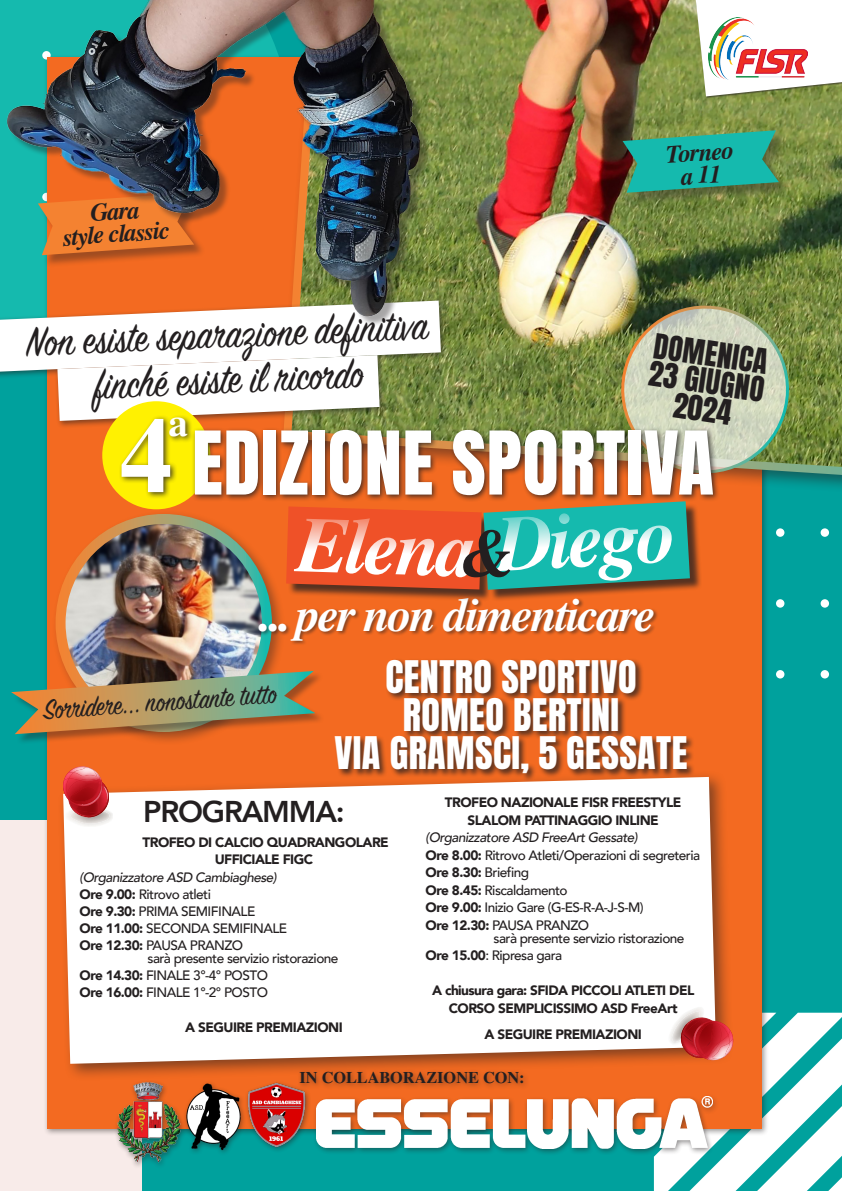
<style>
.page{position:relative;width:842px;height:1191px;background:#00a19d}
.page>*{position:absolute;margin:0;border:0;box-sizing:border-box;transform-origin:0 0}
.t1{font:700 106.3px "STIX General";color:#fff}
.t2{font:italic 700 78.8px "STIX General";color:#fff}
.t3{font:74.6px "Anton";letter-spacing:.01em;color:#fff}
.t4{font:italic 700 67.8px "STIX General";color:#231f20}
.t5{font:italic 700 47.3px "STIX General";letter-spacing:-.04em;color:#fff}
.t6{font:46.4px "Sign Painter House Script";color:#231f20;scale:.86 1}
.t7{font:700 39.2px "STIX General";color:#fff}
.t8{font:38.2px "Anton";letter-spacing:.01em;color:#fff}
.t9{font:31.3px "Sign Painter House Script";color:#231f20;scale:.86 1}
.t10{font:800 30px "Avenir";letter-spacing:-.04em;color:#231f20}
.t11{font:29.6px "Anton";color:#231f20}
.t12{font:italic 700 24.8px "STIX General";color:#231f20}
.t13{font:700 16.3px "STIX General";color:#231f20}
.t14{font:500 13.6px "Avenir";letter-spacing:-.04em;color:#231f20}
.t15{font:900 13.6px/17.5px "Avenir";letter-spacing:-.04em;color:#231f20;text-align:center}
.t16{font:italic 500 13.6px "Avenir";letter-spacing:-.04em;color:#231f20}
.s1{font-style:normal}
.s2{font-weight:900}
.s3{font-weight:500}
</style>
<div class="page">
<div style="left:0;top:820px;width:141px;height:371px;background:#f8ebe9"></div>
<div style="left:47px;top:57px;width:715px;height:1071px;background:#f36a21"></div>
<div style="left:776px;top:528px;width:8px;height:9px;background:#fff;border-radius:50%"></div>
<div style="left:776px;top:599px;width:8px;height:8px;background:#fff;border-radius:50%"></div>
<div style="left:776px;top:670px;width:8px;height:8px;background:#fff;border-radius:50%"></div>
<div style="left:821px;top:528px;width:8px;height:9px;background:#fff;border-radius:50%"></div>
<div style="left:821px;top:599px;width:8px;height:8px;background:#fff;border-radius:50%"></div>
<div style="left:821px;top:670px;width:8px;height:8px;background:#fff;border-radius:50%"></div>
<img style="left:448px;top:0;width:394px;height:489px">
<div style="left:334px;top:658px;width:361px;height:124px;background:#231f20;opacity:.75"></div>
<div style="left:52px;top:510px;width:233px;height:235px;background:#231f20;opacity:.4"></div>
<img style="left:61px;top:519px;width:206px;height:152px">
<div style="left:56px;top:514px;width:216px;height:218px;border:10px solid #fff;border-radius:50%"></div>
<div style="left:12px;top:671px;width:313px;height:73px;background:#231f20;opacity:.4"></div>
<svg style="left:11px;top:671px;width:304px;height:63px"></svg>
<div style="left:114px;top:1068px;width:606px;height:101px;background:#231f20;opacity:.5"></div>
<img style="left:316px;top:1096px;width:338px;height:52px">
<img style="left:116px;top:1082px;width:65px;height:81px">
<img style="left:180px;top:1082px;width:66px;height:68px">
<img style="left:247px;top:1082px;width:59px;height:65px">
<img style="left:609px;top:293px;width:192px;height:189px">
<div style="left:0;top:297px;width:448px;height:131px;background:#231f20;opacity:.55"></div>
<svg style="left:0;top:320px;width:441px;height:101px;background:#dbe3d7"></svg>
<div style="left:9px;top:0;width:422px;height:327px;background:#fff"></div>
<img style="left:0;top:0;width:460px;height:320px">
<div style="left:102px;top:401px;width:108px;height:108px;background:#fff101;border-radius:50%"></div>
<div style="left:118px;top:414px;width:76px;height:85px;background:#231f20;opacity:.8"></div>
<div style="left:192px;top:427px;width:528px;height:75px;background:#231f20;opacity:.8"></div>
<div style="left:258px;top:597px;width:400px;height:48px;background:#231f20;opacity:.5"></div>
<div style="left:288px;top:508px;width:206px;height:93px;background:#231f20;opacity:.75"></div>
<div style="left:485px;top:503px;width:217px;height:99px;background:#231f20;opacity:.75"></div>
<svg style="left:286px;top:501px;width:404px;height:89px;background:#887f60"></svg>
<div style="left:57px;top:770px;width:677px;height:311px;background:#231f20;opacity:.55"></div>
<div style="left:63px;top:777px;width:653px;height:286px;background:#fff"></div>
<img style="left:65px;top:808px;width:48px;height:19px">
<img style="left:71px;top:811px;width:39px;height:12px">
<svg style="left:63px;top:766px;width:46px;height:51px;background:#cd4b49"></svg>
<img style="left:668px;top:1006px;width:36px;height:6px">
<img style="left:672px;top:1011px;width:28px;height:1px">
<svg style="left:654px;top:1012px;width:188px;height:179px"></svg>
<div style="left:624px;top:131px;width:167px;height:74px;background:#231f20;opacity:.4"></div>
<div style="left:695px;top:0;width:147px;height:99px;background:#231f20;opacity:.6"></div>
<svg style="left:696px;top:0;width:146px;height:96px;background:#e6e9dd"></svg>
<img style="left:708px;top:17px;width:100px;height:63px">
<svg style="left:623px;top:130px;width:156px;height:63px;background:#2ba68f"></svg>
<p class="t12" style="left:90px;top:196px;width:51px;rotate:-4deg">Gara</p>
<p class="t12" style="left:62px;top:221px;width:109px;rotate:-4deg">style classic</p>
<p class="t12" style="left:665px;top:138px;width:70px;rotate:-4deg">Torneo</p>
<p class="t6" style="left:25px;top:312px;width:469px;rotate:-2deg">Non esiste separ azion e definitiva</p>
<p class="t6" style="left:93px;top:355px;width:315px;rotate:-2deg">finché esiste il ricor do</p>
<p class="t1" style="left:120px;top:380px;width:55px">4</p>
<p class="t7" style="left:168px;top:395px;width:21px">a</p>
<p class="t11" style="left:656px;top:330px;width:116px;rotate:9deg">DOMENICA</p>
<p class="t11" style="left:652px;top:357px;width:118px;rotate:9deg">23 GIUGNO</p>
<p class="t11" style="left:676px;top:389px;width:60px;rotate:9deg">2024</p>
<p class="t3" style="left:192px;top:425px;width:523px">EDIZIONE SPORTIVA</p>
<h2 class="t2" style="left:494px;top:492px;width:181px;rotate:-3deg">Diego</h2>
<h2 class="t2" style="left:299px;top:492px;width:181px;rotate:2deg">Elena</h2>
<p class="t4" style="left:458px;top:508px;width:59px">&amp;</p>
<p class="t5" style="left:257px;top:583px;width:401px"><span class="s1">...</span> per non dimenticare</p>
<p class="t9" style="left:42px;top:690px;width:274px;rotate:-4deg">Sorr ider e... non ostante tutt o</p>
<p class="t8" style="left:385px;top:657px;width:253px">CENTRO SPORTIVO</p>
<p class="t8" style="left:403px;top:695px;width:218px">ROMEO BERTINI</p>
<p class="t8" style="left:335px;top:733px;width:354px">VIA GRAMSCI, 5 GESSATE</p>
<p class="t10" style="left:143px;top:788px;width:203px">PROGRAMMA:</p>
<p class="t15" style="left:142px;top:833px;width:248px">TROFEO DI CALCIO QUADRANGOLARE</p>
<p class="t15" style="left:215px;top:850px;width:100px">UFFICIALE FIGC</p>
<p class="t16" style="left:80px;top:868px;width:199px">(Organizzatore ASD Cambiaghese)</p>
<p class="t14" style="left:80px;top:882px;width:133px"><span class="s2">Ore 9.00:</span> Ritrovo atleti</p>
<p class="t14" style="left:80px;top:899px;width:177px"><span class="s2">Ore 9.30:</span> PRIMA SEMIFINALE</p>
<p class="t14" style="left:80px;top:916px;width:209px"><span class="s2">Ore 11.00:</span> SECONDA SEMIFINALE</p>
<p class="t14" style="left:80px;top:933px;width:165px"><span class="s2">Ore 12.30:</span> PAUSA PRANZO</p>
<p class="t14" style="left:147px;top:946px;width:192px">sarà presente servizio ristorazione</p>
<p class="t14" style="left:80px;top:963px;width:190px"><span class="s2">Ore 14.30:</span> FINALE 3°-4° POSTO</p>
<p class="t14" style="left:80px;top:980px;width:190px"><span class="s2">Ore 16.00:</span> FINALE 1°-2° POSTO</p>
<p class="t15" style="left:185px;top:1018px;width:159px">A SEGUIRE PREMIAZIONI</p>
<p class="t15" style="left:445px;top:793px;width:238px">TROFEO NAZIONALE FISR FREESTYLE<br>SLALOM PATTINAGGIO INLINE</p>
<p class="t16" style="left:426px;top:829px;width:214px">(Organizzatore ASD FreeArt Gessate)</p>
<p class="t14" style="left:426px;top:843px;width:276px"><span class="s2">Ore 8.00:</span> Ritrovo Atleti/Operazioni di segreteria</p>
<p class="t15" style="left:426px;top:863px;width:105px">Ore 8.30: <span class="s3">Briefing</span></p>
<p class="t14" style="left:426px;top:878px;width:144px"><span class="s2">Ore 8.45:</span> Riscaldamento</p>
<p class="t14" style="left:426px;top:895px;width:220px"><span class="s2">Ore 9.00:</span> Inizio Gare (G-ES-R-A-J-S-M)</p>
<p class="t14" style="left:426px;top:913px;width:165px"><span class="s2">Ore 12.30:</span> PAUSA PRANZO</p>
<p class="t14" style="left:493px;top:926px;width:192px">sarà presente servizio ristorazione</p>
<p class="t14" style="left:426px;top:943px;width:138px"><span class="s2">Ore 15.00</span>: Ripresa gara</p>
<p class="t15" style="left:432px;top:981px;width:264px">A chiusura gara: SFIDA PICCOLI ATLETI DEL<br>CORSO SEMPLICISSIMO ASD FreeArt</p>
<p class="t15" style="left:484px;top:1025px;width:159px">A SEGUIRE PREMIAZIONI</p>
<p class="t13" style="left:299px;top:1066px;width:227px">IN COLLABORAZIONE CON:</p>
</div>
